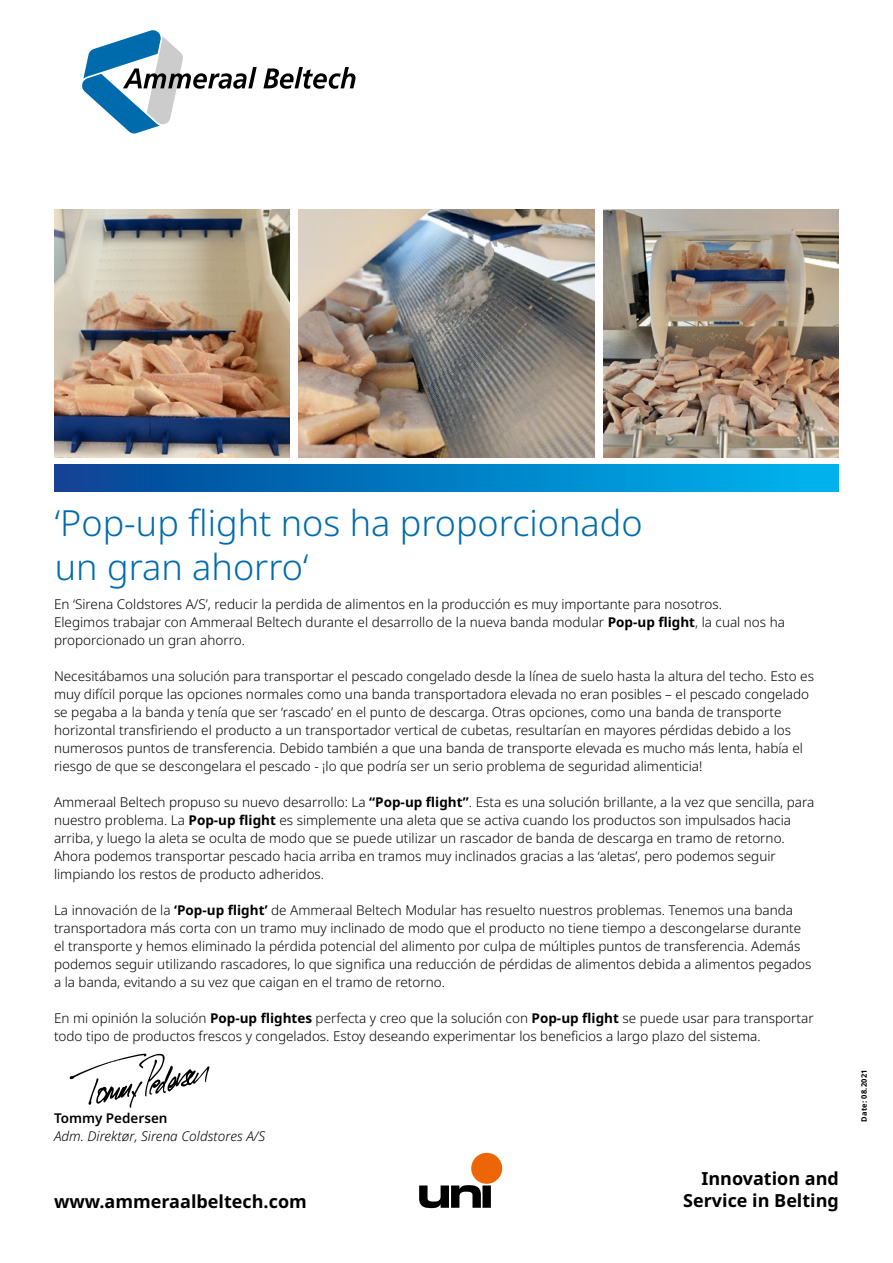
<style>
.page{position:relative;width:893px;height:1263px;background:#fff}
.page>*{position:absolute;margin:0;border:0;box-sizing:border-box;transform-origin:0 0}
.t1{font:300 36px/43.2px "Noto Sans";color:#006bac}
.t2{font:700 18px "Noto Sans";color:#000}
.t3{font:300 13.5px/18px "Noto Sans";color:#000}
.t4{font:italic 300 13.5px "Noto Sans";color:#000}
.t5{font:600 13.5px "Noto Sans";color:#000}
.t6{font:700 7.5px "Noto Sans";letter-spacing:.03em;color:#000}
.s1{font-weight:700}
</style>
<div class="page">
<svg style="left:82px;top:30px;width:273px;height:103px"></svg>
<svg style="left:419px;top:1185px;width:72px;height:23px"></svg>
<div style="left:471px;top:1153px;width:31px;height:31px;background:#ec6608;border-radius:50%"></div>
<div style="left:54px;top:465px;width:785px;height:27px;background:linear-gradient(to right,#064395,#00b7f0)"></div>
<img style="left:54px;top:209px;width:235px;height:249px">
<img style="left:299px;top:209px;width:295px;height:249px">
<img style="left:603px;top:209px;width:236px;height:249px">
<svg style="left:70px;top:1054px;width:139px;height:54px"></svg>
<h1 class="t1" style="left:55px;top:503px;width:589px">‘Pop-up flight nos ha proporcionado un gran ahorro‘</h1>
<p class="t3" style="left:54px;top:596px;width:732px">En ‘Sirena Coldstores A/S’, reducir la perdida de alimentos en la producción es muy importante para nosotros.<br>Elegimos trabajar con Ammeraal Beltech durante el desarrollo de la nueva banda modular <span class="s1">Pop-up flight</span>, la cual nos ha proporcionado un gran ahorro.</p>
<p class="t3" style="left:54px;top:668px;width:761px">Necesitábamos una solución para transportar el pescado congelado desde la línea de suelo hasta la altura del techo. Esto es muy difícil porque las opciones normales como una banda transportadora elevada no eran posibles – el pescado congelado se pegaba a la banda y tenía que ser ‘rascado’ en el punto de descarga. Otras opciones, como una banda de transporte horizontal transfiriendo el producto a un transportador vertical de cubetas, resultarían en mayores pérdidas debido a los numerosos puntos de transferencia. Debido también a que una banda de transporte elevada es mucho más lenta, había el riesgo de que se descongelara el pescado - ¡lo que podría ser un serio problema de seguridad alimenticia!</p>
<p class="t3" style="left:54px;top:794px;width:762px">Ammeraal Beltech propuso su nuevo desarrollo: La <span class="s1">“Pop-up flight”</span>. Esta es una solución brillante, a la vez que sencilla, para nuestro problema. La <span class="s1">Pop-up flight</span> es simplemente una aleta que se activa cuando los productos son impulsados hacia arriba, y luego la aleta se oculta de modo que se puede utilizar un rascador de banda de descarga en tramo de retorno.<br>Ahora podemos transportar pescado hacia arriba en tramos muy inclinados gracias a las ‘aletas’, pero podemos seguir limpiando los restos de producto adheridos.</p>
<p class="t3" style="left:54px;top:902px;width:759px">La innovación de la <span class="s1">‘Pop-up flight’</span> de Ammeraal Beltech Modular has resuelto nuestros problemas. Tenemos una banda transportadora más corta con un tramo muy inclinado de modo que el producto no tiene tiempo a descongelarse durante el transporte y hemos eliminado la pérdida potencial del alimento por culpa de múltiples puntos de transferencia. Además podemos seguir utilizando rascadores, lo que significa una reducción de pérdidas de alimentos debida a alimentos pegados a la banda, evitando a su vez que caigan en el tramo de retorno.</p>
<p class="t3" style="left:54px;top:1010px;width:761px">En mi opinión la solución <span class="s1">Pop-up flightes</span> perfecta y creo que la solución con <span class="s1">Pop-up flight</span> se puede usar para transportar todo tipo de productos frescos y congelados. Estoy deseando experimentar los beneficios a largo plazo del sistema.</p>
<p class="t5" style="left:54px;top:1109px;width:115px">Tommy Pedersen</p>
<p class="t4" style="left:54px;top:1127px;width:213px">Adm. Direktør, Sirena Coldstores A/S</p>
<h2 class="t2" style="left:701px;top:1166px;width:139px">Innovation and</h2>
<h2 class="t2" style="left:54px;top:1188px;width:254px">www.ammeraalbeltech.com</h2>
<h2 class="t2" style="left:683px;top:1188px;width:157px">Service in Belting</h2>
<p class="t6" style="left:859px;top:1122px;width:54px;rotate:-90deg">Date: 08.2021</p>
</div>
